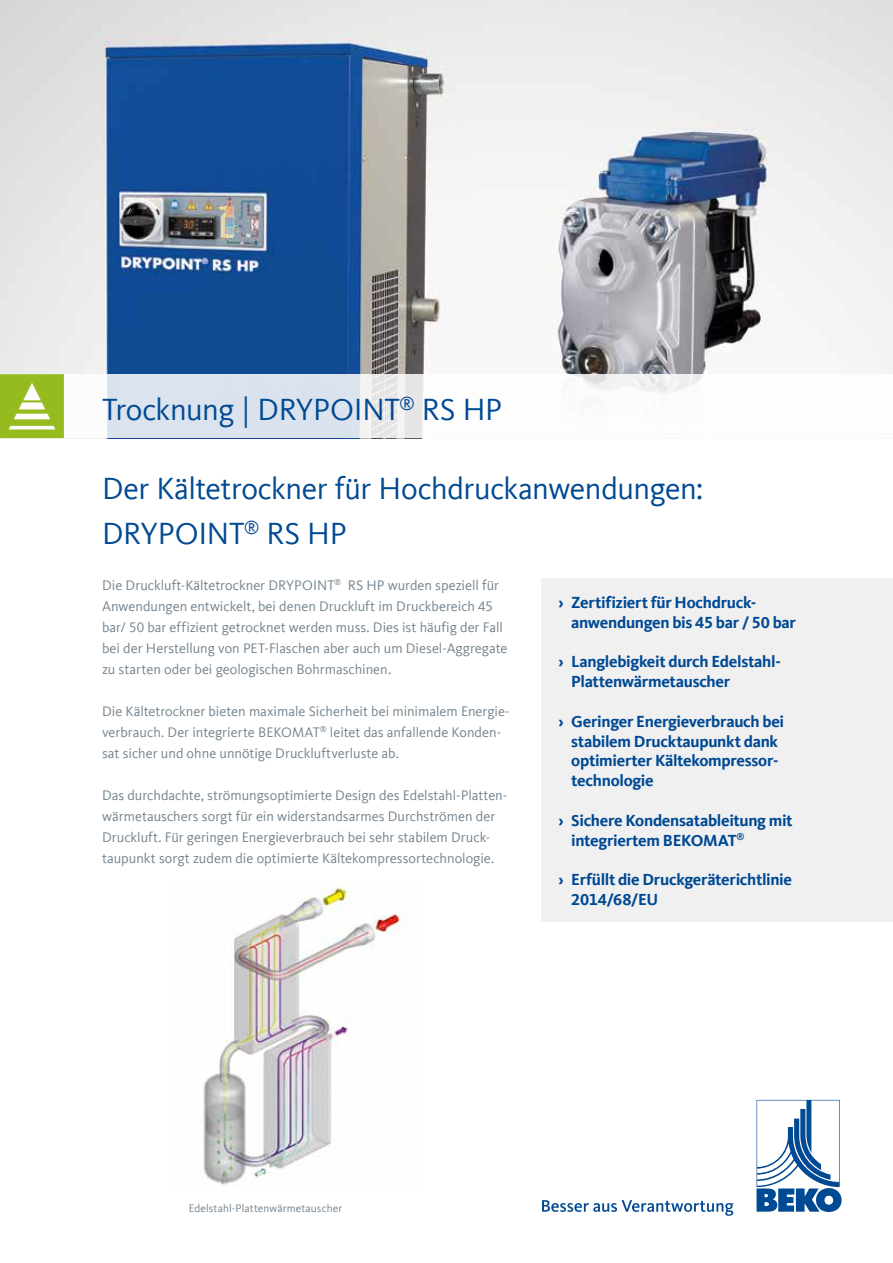
<style>
.page{position:relative;width:893px;height:1263px;background:#fff}
.page>*{position:absolute;margin:0;border:0;box-sizing:border-box;transform-origin:0 0}
.t1{font:31.5px/45px "Kievit Offc Pro";letter-spacing:-.015em;color:#004993}
.t2{font:700 16.5px/19.8px "Kievit Offc Pro";letter-spacing:-.02em;color:#004993}
.t3{font:14.25px/21px "Kievit Offc Pro";color:#73828d}
.t4{font:11.25px "Kievit Offc Pro";letter-spacing:.01em;color:#73828d}
</style>
<div class="page">
<svg style="left:756px;top:1100px;width:86px;height:112px"></svg>
<svg style="left:542px;top:1200px;width:191px;height:16px"></svg>
<img style="left:0;top:0;width:893px;height:374px">
<svg style="left:107px;top:374px;width:596px;height:64px"></svg>
<svg style="left:0;top:374px;width:64px;height:64px;background:#a6c543"></svg>
<div style="left:541px;top:578px;width:352px;height:344px;background:#f0f0f1"></div>
<img style="left:203px;top:882px;width:202px;height:303px">
<h1 class="t1" style="left:102px;top:387px;width:402px">Trocknung | DRYPOINT<sup>®</sup> RS HP</h1>
<h1 class="t1" style="left:102px;top:466px;width:603px">Der Kältetrockner für Hochdruckanwendungen:<br>DRYPOINT<sup>®</sup> RS HP</h1>
<p class="t3" style="left:102px;top:574px;width:407px">Die Druckluft-Kältetrockner DRYPOINT<sup>®</sup> RS HP wurden speziell für Anwendungen entwickelt, bei denen Druckluft im Druckbereich 45 bar/ 50 bar effizient getrocknet werden muss. Dies ist häufig der Fall bei der Herstellung von PET-Flaschen aber auch um Diesel-Aggregate zu starten oder bei geologischen Bohrmaschinen.</p>
<p class="t3" style="left:102px;top:700px;width:409px">Die Kältetrockner bieten maximale Sicherheit bei minimalem Energie&shy;verbrauch. Der integrierte BEKOMAT<sup>®</sup> leitet das anfallende Konden&shy;sat sicher und ohne unnötige Druckluftverluste ab.</p>
<p class="t3" style="left:102px;top:784px;width:407px">Das durchdachte, strömungsoptimierte Design des Edelstahl-Platten&shy;wärmetauschers sorgt für ein widerstandsarmes Durchströmen der Druckluft. Für geringen Energieverbrauch bei sehr stabilem Druck&shy;taupunkt sorgt zudem die optimierte Kältekompressortechnologie.</p>
<p class="t2" style="left:571px;top:592px;width:226px;text-indent:-13px">› Zertifiziert für Hochdruck&shy;anwendungen bis 45 bar / 50 bar</p>
<p class="t2" style="left:571px;top:652px;width:211px;text-indent:-13px">› Langlebigkeit durch Edelstahl-<br>Plattenwärmetauscher</p>
<p class="t2" style="left:571px;top:711px;width:214px;text-indent:-13px">› Geringer Energieverbrauch bei stabilem Drucktaupunkt dank optimierter Kältekompressor&shy;technologie</p>
<p class="t2" style="left:571px;top:810px;width:223px;text-indent:-13px">› Sichere Kondensatableitung mit integriertem BEKOMAT<sup>®</sup></p>
<p class="t2" style="left:571px;top:869px;width:222px;text-indent:-13px">› Erfüllt die Druckgeräterichtlinie<br>2014/68/EU</p>
<p class="t4" style="left:189px;top:1201px;width:155px">Edelstahl-Plattenwärmetauscher</p>
</div>
